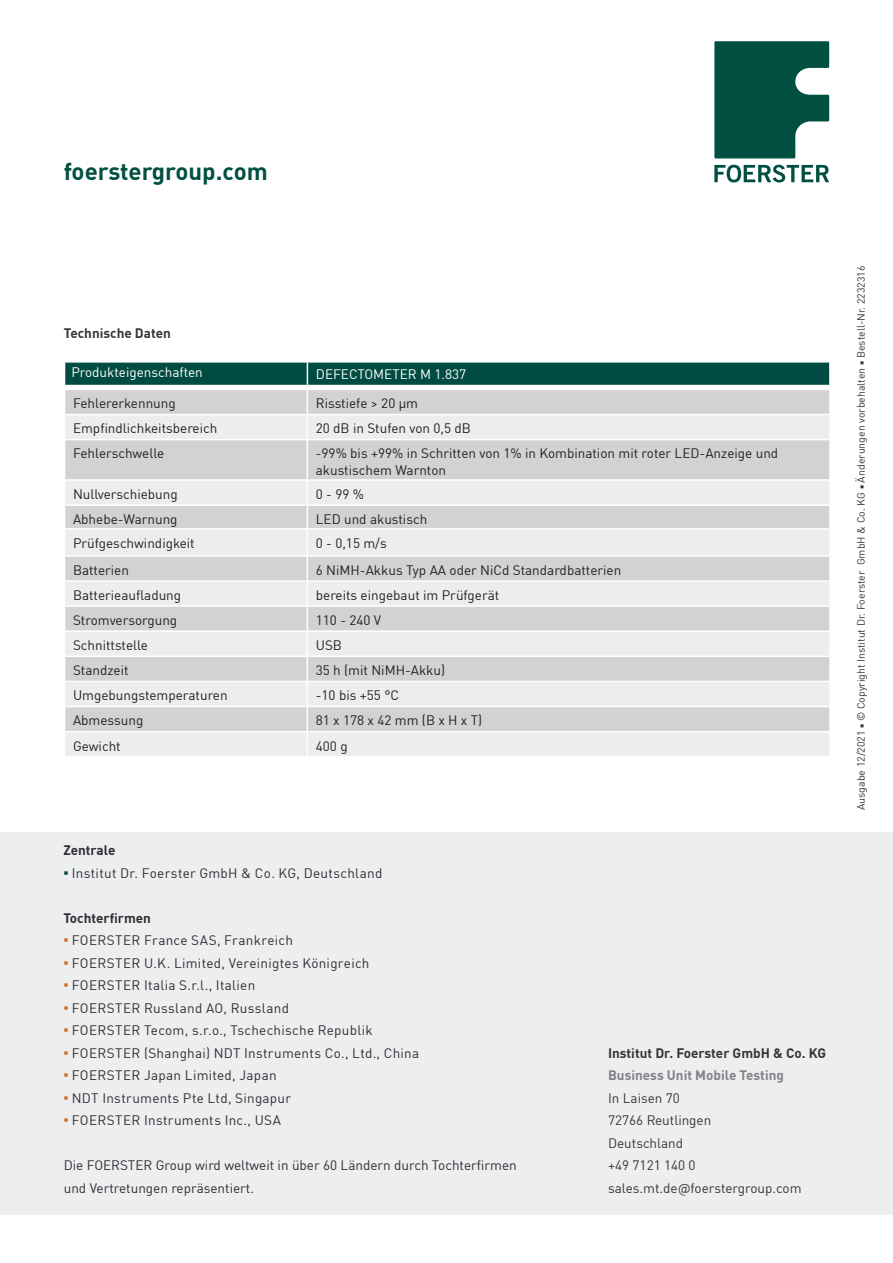
<style>
.page{position:relative;width:893px;height:1263px;background:#fff}
.page>*{position:absolute;margin:0;border:0;box-sizing:border-box;transform-origin:0 0}
.t1{font:700 24px "DIN Offc";letter-spacing:-.005em;color:#004f40}
.t2{font:13.5px "DIN Offc";color:#231f20}
.t3{font:13.5px "DIN Offc";letter-spacing:.02em;color:#2c2e31}
.t4{font:13.5px/22.5px "DIN Offc";color:#2c2e31}
.t5{font:13.5px/22.5px "DIN Offc";color:#373435}
.t6{font:700 13.5px "DIN Offc";color:#373435}
.Foerster_Header_1{font:13.5px "DIN Offc";color:#fff}
.t7{font:700 13.5px "DIN Offc";color:#808285}
.t8{font:700 13.5px "DIN Offc";color:#2c2e31}
.t9{font:10.5px "DIN Offc";color:#373435}
.s1{font-family:"Arial";font-size:15px;color:#004a3e}
.s2{font-family:"Arial";font-size:15px;color:#d47024}
.s3{font-family:"Minion Pro"}
</style>
<div class="page">
<svg style="left:714px;top:41px;width:115px;height:117px;background:#276a5d"></svg>
<svg style="left:714px;top:165px;width:115px;height:17px"></svg>
<div style="left:0;top:832px;width:893px;height:383px;background:#edeef0"></div>
<svg style="left:65px;top:440px;width:764px;height:316px;background:#dfdfe0"></svg>
<hr style="left:65px;top:479px;width:242px;height:2px;background:#fff">
<hr style="left:308px;top:479px;width:521px;height:2px;background:#fff">
<hr style="left:65px;top:504px;width:242px;height:2px;background:#fff">
<hr style="left:308px;top:504px;width:521px;height:2px;background:#fff">
<hr style="left:65px;top:528px;width:242px;height:2px;background:#fff">
<hr style="left:308px;top:528px;width:521px;height:2px;background:#fff">
<hr style="left:65px;top:555px;width:242px;height:2px;background:#fff">
<hr style="left:308px;top:555px;width:521px;height:2px;background:#fff">
<hr style="left:65px;top:580px;width:242px;height:2px;background:#fff">
<hr style="left:308px;top:580px;width:521px;height:2px;background:#fff">
<hr style="left:65px;top:605px;width:242px;height:2px;background:#fff">
<hr style="left:308px;top:605px;width:521px;height:2px;background:#fff">
<hr style="left:65px;top:630px;width:242px;height:2px;background:#fff">
<hr style="left:308px;top:630px;width:521px;height:2px;background:#fff">
<hr style="left:65px;top:655px;width:242px;height:2px;background:#fff">
<hr style="left:308px;top:655px;width:521px;height:2px;background:#fff">
<hr style="left:65px;top:681px;width:242px;height:1px;background:#fff">
<hr style="left:308px;top:681px;width:521px;height:1px;background:#fff">
<hr style="left:65px;top:706px;width:242px;height:1px;background:#fff">
<hr style="left:308px;top:706px;width:521px;height:1px;background:#fff">
<hr style="left:65px;top:731px;width:242px;height:1px;background:#fff">
<hr style="left:308px;top:731px;width:521px;height:1px;background:#fff">
<hr style="left:307px;top:440px;width:1px;height:40px;background:#fff">
<svg style="left:307px;top:480px;width:1px;height:276px"></svg>
<svg style="left:64px;top:362px;width:766px;height:77px;background:#a1b7b5"></svg>
<hr style="left:829px;top:363px;width:2px;height:22px;background:#fff">
<hr style="left:307px;top:385px;width:524px;height:1px;background:#fff">
<p class="t1" style="left:64px;top:156px;width:205px">foerstergroup.com</p>
<p class="t6" style="left:64px;top:324px;width:109px">Technische Daten</p>
<p class="Foerster_Header_1" style="left:71px;top:364px;width:133px">Produkteigenschaften</p>
<p class="Foerster_Header_1" style="left:316px;top:365px;width:152px">DEFECTOMETER M 1.837</p>
<p class="t2" style="left:73px;top:395px;width:104px">Fehlererkennung</p>
<p class="t2" style="left:316px;top:395px;width:104px">Risstiefe &gt; 20 μm</p>
<p class="t2" style="left:73px;top:420px;width:146px">Empfindlichkeitsbereich</p>
<p class="t2" style="left:316px;top:420px;width:157px">20 dB in Stufen von 0,5 dB</p>
<p class="t2" style="left:73px;top:445px;width:93px">Fehlerschwelle</p>
<p class="t2" style="left:316px;top:445px;width:464px">-99% bis +99% in Schritten von 1% in Kombination mit roter LED-Anzeige und</p>
<p class="t2" style="left:316px;top:461px;width:132px">akustischem Warnton</p>
<p class="t2" style="left:73px;top:485px;width:106px">Nullverschiebung</p>
<p class="t2" style="left:316px;top:485px;width:50px">0 - 99 %</p>
<p class="t2" style="left:73px;top:511px;width:106px">Abhebe-Warnung</p>
<p class="t2" style="left:316px;top:511px;width:113px">LED und akustisch</p>
<p class="t2" style="left:73px;top:534px;width:123px">Prüfgeschwindigkeit</p>
<p class="t2" style="left:316px;top:534px;width:72px">0 - 0,15 m/s</p>
<p class="t2" style="left:73px;top:561px;width:57px">Batterien</p>
<p class="t2" style="left:316px;top:561px;width:307px">6 NiMH-Akkus Typ AA oder NiCd Standardbatterien</p>
<p class="t2" style="left:73px;top:587px;width:110px">Batterieaufladung</p>
<p class="t2" style="left:316px;top:587px;width:185px">bereits eingebaut im Prüfgerät</p>
<p class="t2" style="left:73px;top:611px;width:106px">Stromversorgung</p>
<p class="t2" style="left:316px;top:611px;width:67px">110 - 240 V</p>
<p class="t2" style="left:73px;top:637px;width:77px">Schnittstelle</p>
<p class="t2" style="left:316px;top:637px;width:28px">USB</p>
<p class="t2" style="left:73px;top:662px;width:57px">Standzeit</p>
<p class="t2" style="left:316px;top:662px;width:131px">35 h (mit NiMH-Akku)</p>
<p class="t2" style="left:73px;top:687px;width:156px">Umgebungstemperaturen</p>
<p class="t2" style="left:316px;top:687px;width:85px">-10 bis +55 °C</p>
<p class="t2" style="left:73px;top:712px;width:72px">Abmessung</p>
<p class="t2" style="left:316px;top:712px;width:168px">81 x 178 x 42 mm (B x H x T)</p>
<p class="t2" style="left:73px;top:737px;width:49px">Gewicht</p>
<p class="t2" style="left:316px;top:737px;width:33px">400 g</p>
<p class="t8" style="left:63px;top:841px;width:54px">Zentrale</p>
<p class="t3" style="left:63px;top:864px;width:321px"><span class="s1">▪</span> Institut Dr. Foerster GmbH &amp; Co. KG, Deutschland</p>
<p class="t8" style="left:63px;top:909px;width:89px">Tochterfirmen</p>
<p class="t3" style="left:63px;top:932px;width:231px"><span class="s2">▪</span> FOERSTER France SAS, Frankreich</p>
<p class="t3" style="left:63px;top:954px;width:308px"><span class="s2">▪</span> FOERSTER U.K. Limited, Vereinigtes Königreich</p>
<p class="t3" style="left:63px;top:977px;width:193px"><span class="s2">▪</span> FOERSTER Italia S.r.l., Italien</p>
<p class="t3" style="left:63px;top:999px;width:227px"><span class="s2">▪</span> FOERSTER Russland AO, Russland</p>
<p class="t3" style="left:63px;top:1022px;width:311px"><span class="s2">▪</span> FOERSTER Tecom, s.r.o., Tschechische Republik</p>
<p class="t3" style="left:63px;top:1044px;width:357px"><span class="s2">▪</span> FOERSTER (Shanghai) NDT Instruments Co., Ltd., China</p>
<p class="t3" style="left:63px;top:1067px;width:215px"><span class="s2">▪</span> FOERSTER Japan Limited, Japan</p>
<p class="t3" style="left:63px;top:1089px;width:229px"><span class="s2">▪</span> NDT Instruments Pte Ltd, Singapur</p>
<p class="t3" style="left:63px;top:1112px;width:219px"><span class="s2">▪</span> FOERSTER Instruments Inc., USA</p>
<p class="t4" style="left:64px;top:1154px;width:454px">Die FOERSTER Group wird weltweit in über 60 Ländern durch Tochterfirmen und Vertretungen repräsentiert.</p>
<p class="t6" style="left:608px;top:1044px;width:220px">Institut Dr. Foerster GmbH &amp; Co. KG</p>
<p class="t7" style="left:608px;top:1066px;width:177px">Business Unit Mobile Testing</p>
<p class="t5" style="left:608px;top:1086px;width:195px">In Laisen 70<br>72766 Reutlingen<br>Deutschland<br>+49 7121 140 0 sales.mt.de@foerstergroup.com</p>
<p class="t9" style="left:854px;top:810px;width:546px;rotate:-90deg">Ausgabe 12/2021 <span class="s3">■</span> © Copyright Institut Dr. Foerster GmbH &amp; Co. KG <span class="s3">■</span> Änderungen vorbehalten <span class="s3">■</span> Bestell-Nr. 2232316</p>
</div>
